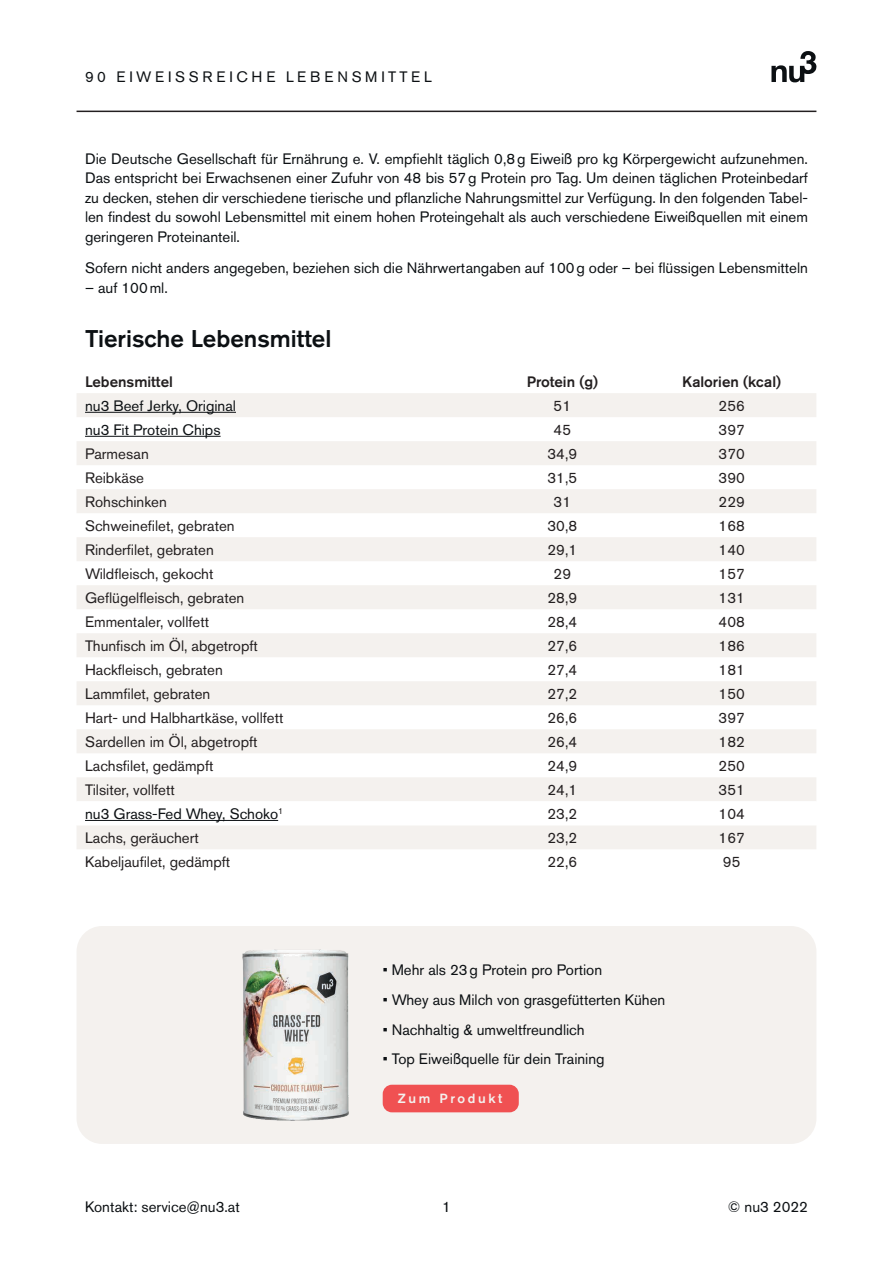
<style>
.page{position:relative;width:893px;height:1263px;background:#fff}
.page>*{position:absolute;margin:0;border:0;box-sizing:border-box;transform-origin:0 0}
.t1{font:500 24px "Akzidenz Grotesk BQ";color:#0c1013}
.t2{font:15px/19.5px "Akzidenz Grotesk BQ";color:#0c1013;text-align:justify}
.t3{font:15px "Akzidenz Grotesk BQ";color:#231f20}
.t4{font:500 15px "Akzidenz Grotesk BQ";color:#231f20}
.t5{font:15px "Akzidenz Grotesk BQ";letter-spacing:.24em;color:#0c1013}
.t6{font:500 13.2px "Akzidenz Grotesk BQ";letter-spacing:.2em;color:#f4f1ee}
</style>
<div class="page">
<hr style="left:77px;top:111px;width:739px;height:1px;background:#231f20">
<svg style="left:771px;top:51px;width:45px;height:31px"></svg>
<div style="left:77px;top:926px;width:739px;height:218px;background:#f4f1ee;border-radius:26px"></div>
<svg style="left:77px;top:393px;width:739px;height:360px;fill:#f4f1ee"></svg>
<div style="left:77px;top:777px;width:739px;height:72px;background:#f4f1ee"></div>
<svg style="left:77px;top:801px;width:739px;height:24px"></svg>
<hr style="left:85px;top:412px;width:151px;height:1px;background:#0c1013">
<hr style="left:85px;top:436px;width:136px;height:1px;background:#0c1013">
<hr style="left:85px;top:820px;width:193px;height:1px;background:#0c1013">
<div style="left:383px;top:1085px;width:136px;height:27px;background:#f05152;border-radius:9px"></div>
<img style="left:242px;top:949px;width:107px;height:172px">
<p class="t5" style="left:85px;top:68px;width:348px">90 EIWEISSREICHE LEBENSMITTEL</p>
<p class="t2" style="left:85px;top:149px;width:724px">Die Deutsche Gesellschaft für Ernährung e. V. empfiehlt täglich 0,8g Eiweiß pro kg Körpergewicht aufzunehmen.<br>Das entspricht bei Erwachsenen einer Zufuhr von 48 bis 57g Protein pro Tag. Um deinen täglichen Proteinbedarf zu decken, stehen dir verschiedene tierische und pflanzliche Nahrungsmittel zur Verfügung. In den folgenden Tabel&shy;len findest du sowohl Lebensmittel mit einem hohen Proteingehalt als auch verschiedene Eiweißquellen mit einem geringeren Proteinanteil.</p>
<p class="t2" style="left:85px;top:258px;width:724px">Sofern nicht anders angegeben, beziehen sich die Nährwertangaben auf 100g oder – bei flüssigen Lebensmitteln</p>
<p class="t2" style="left:85px;top:277px;width:84px">– auf 100ml.</p>
<h1 class="t1" style="left:85px;top:324px;width:248px">Tierische Lebensmittel</h1>
<p class="t4" style="left:85px;top:372px;width:89px">Lebensmittel</p>
<p class="t4" style="left:527px;top:372px;width:73px">Protein (g)</p>
<p class="t4" style="left:682px;top:372px;width:100px">Kalorien (kcal)</p>
<p class="t2" style="left:85px;top:396px;width:152px">nu3 Beef Jerky, Original</p>
<p class="t3" style="left:554px;top:397px;width:19px">51</p>
<p class="t3" style="left:719px;top:397px;width:28px">256</p>
<p class="t2" style="left:85px;top:420px;width:137px">nu3 Fit Protein Chips</p>
<p class="t3" style="left:554px;top:421px;width:19px">45</p>
<p class="t3" style="left:719px;top:421px;width:28px">397</p>
<p class="t3" style="left:85px;top:445px;width:65px">Parmesan</p>
<p class="t3" style="left:547px;top:445px;width:31px">34,9</p>
<p class="t3" style="left:719px;top:445px;width:28px">370</p>
<p class="t3" style="left:85px;top:469px;width:61px">Reibkäse</p>
<p class="t3" style="left:547px;top:469px;width:31px">31,5</p>
<p class="t3" style="left:719px;top:469px;width:28px">390</p>
<p class="t3" style="left:85px;top:493px;width:83px">Rohschinken</p>
<p class="t3" style="left:554px;top:493px;width:19px">31</p>
<p class="t3" style="left:719px;top:493px;width:28px">229</p>
<p class="t3" style="left:85px;top:517px;width:151px">Schweinefilet, gebraten</p>
<p class="t3" style="left:547px;top:517px;width:31px">30,8</p>
<p class="t3" style="left:719px;top:517px;width:28px">168</p>
<p class="t3" style="left:85px;top:541px;width:130px">Rinderfilet, gebraten</p>
<p class="t3" style="left:547px;top:541px;width:31px">29,1</p>
<p class="t3" style="left:719px;top:541px;width:28px">140</p>
<p class="t3" style="left:85px;top:565px;width:130px">Wildfleisch, gekocht</p>
<p class="t3" style="left:554px;top:565px;width:19px">29</p>
<p class="t3" style="left:719px;top:565px;width:28px">157</p>
<p class="t3" style="left:85px;top:589px;width:161px">Geflügelfleisch, gebraten</p>
<p class="t3" style="left:547px;top:589px;width:31px">28,9</p>
<p class="t3" style="left:719px;top:589px;width:28px">131</p>
<p class="t3" style="left:85px;top:613px;width:126px">Emmentaler, vollfett</p>
<p class="t3" style="left:547px;top:613px;width:31px">28,4</p>
<p class="t3" style="left:719px;top:613px;width:28px">408</p>
<p class="t3" style="left:85px;top:637px;width:174px">Thunfisch im Öl, abgetropft</p>
<p class="t3" style="left:547px;top:637px;width:31px">27,6</p>
<p class="t3" style="left:719px;top:637px;width:28px">186</p>
<p class="t3" style="left:85px;top:661px;width:139px">Hackfleisch, gebraten</p>
<p class="t3" style="left:547px;top:661px;width:31px">27,4</p>
<p class="t3" style="left:719px;top:661px;width:28px">181</p>
<p class="t3" style="left:85px;top:685px;width:127px">Lammfilet, gebraten</p>
<p class="t3" style="left:547px;top:685px;width:31px">27,2</p>
<p class="t3" style="left:719px;top:685px;width:28px">150</p>
<p class="t3" style="left:85px;top:709px;width:200px">Hart- und Halbhartkäse, vollfett</p>
<p class="t3" style="left:547px;top:709px;width:31px">26,6</p>
<p class="t3" style="left:719px;top:709px;width:28px">397</p>
<p class="t3" style="left:85px;top:733px;width:174px">Sardellen im Öl, abgetropft</p>
<p class="t3" style="left:547px;top:733px;width:31px">26,4</p>
<p class="t3" style="left:719px;top:733px;width:28px">182</p>
<p class="t3" style="left:85px;top:757px;width:130px">Lachsfilet, gedämpft</p>
<p class="t3" style="left:547px;top:757px;width:31px">24,9</p>
<p class="t3" style="left:719px;top:757px;width:28px">250</p>
<p class="t3" style="left:85px;top:781px;width:91px">Tilsiter, vollfett</p>
<p class="t3" style="left:547px;top:781px;width:31px">24,1</p>
<p class="t3" style="left:719px;top:781px;width:28px">351</p>
<p class="t2" style="left:85px;top:804px;width:200px">nu3 Grass-Fed Whey, Schoko<sup>1</sup></p>
<p class="t3" style="left:547px;top:805px;width:31px">23,2</p>
<p class="t3" style="left:719px;top:805px;width:28px">104</p>
<p class="t3" style="left:85px;top:829px;width:115px">Lachs, geräuchert</p>
<p class="t3" style="left:547px;top:829px;width:31px">23,2</p>
<p class="t3" style="left:719px;top:829px;width:28px">167</p>
<p class="t3" style="left:85px;top:853px;width:147px">Kabeljaufilet, gedämpft</p>
<p class="t3" style="left:547px;top:853px;width:31px">22,6</p>
<p class="t3" style="left:723px;top:853px;width:19px">95</p>
<p class="t2" style="left:383px;top:960px;width:221px">• Mehr als 23g Protein pro Portion</p>
<p class="t2" style="left:383px;top:990px;width:284px">• Whey aus Milch von grasgefütterten Kühen</p>
<p class="t2" style="left:383px;top:1020px;width:203px">• Nachhaltig &amp; umweltfreundlich</p>
<p class="t2" style="left:383px;top:1049px;width:223px">• Top Eiweißquelle für dein Training</p>
<p class="t6" style="left:398px;top:1091px;width:106px">Zum Produkt</p>
<p class="t2" style="left:85px;top:1197px;width:156px">Kontakt: service@nu3.at</p>
<p class="t2" style="left:442px;top:1197px;width:10px">1</p>
<p class="t2" style="left:728px;top:1197px;width:82px">© nu3 2022</p>
</div>
